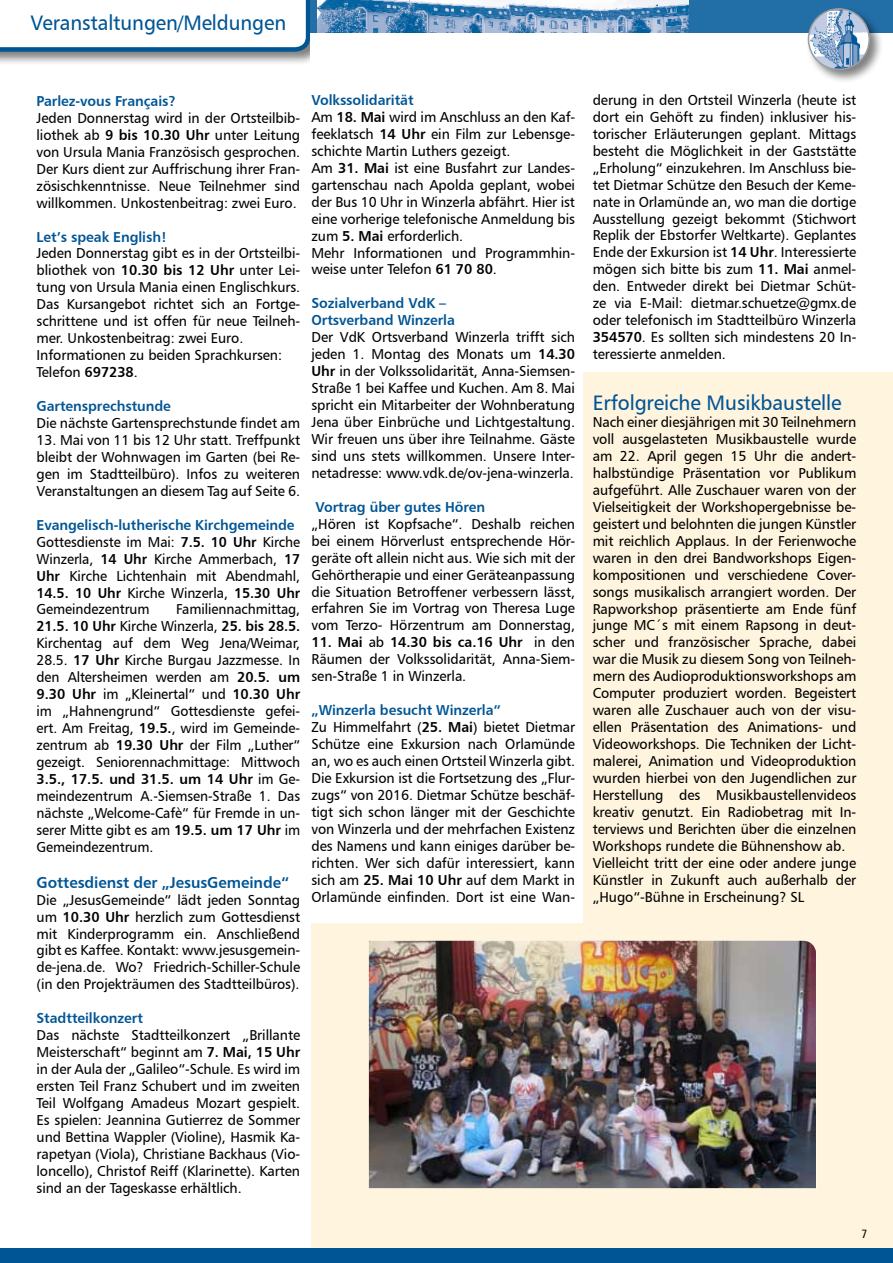
<style>
.page{position:relative;width:893px;height:1263px;background:#fff}
.page>*{position:absolute;margin:0;border:0;box-sizing:border-box;transform-origin:0 0}
.t1{font:21px "Humanist 777 BT Roman B";letter-spacing:-.005em;color:#005595}
.t2{font:21px "Humanist 777 BT Roman B";letter-spacing:-.005em;color:#005595;scale:.96 1}
.t3{font:15.75px "Humanist 777 BT Bold B";letter-spacing:-.005em;color:#005595}
.t4{font:14.4px/17px "Humanist 777 BT Roman B";letter-spacing:-.005em;color:#000;text-align:justify}
.t5{font:14.4px/17px "Humanist 777 BT Roman B";letter-spacing:-.005em;color:#000;text-align:justify;scale:.95 1}
.t6{font:14.4px/17px "Humanist 777 BT Bold B";letter-spacing:-.005em;color:#005595}
.t7{font:14.4px "Humanist 777 BT Bold B";letter-spacing:-.005em;color:#000;scale:.95 1}
.t8{font:14.4px "Humanist 777 BT Bold B";letter-spacing:-.005em;color:#000}
.t9{font:12px "Humanist 777 BT Roman Condensed B";color:#000}
.s1{font-family:"Humanist 777 BT Bold B"}
.s2{font-family:"Humanist 777 BT Roman B"}
</style>
<div class="page">
<div style="left:584px;top:373px;width:309px;height:815px;background:#fff4de"></div>
<div style="left:311px;top:923px;width:582px;height:334px;background:#fff4de"></div>
<div style="left:0;top:0;width:893px;height:33px;background:#226ea7"></div>
<div style="left:0;top:1249px;width:893px;height:14px;background:#005595"></div>
<img style="left:317px;top:0;width:372px;height:33px">
<div style="left:806px;top:6px;width:78px;height:78px;background:#000;opacity:.5"></div>
<img style="left:808px;top:9px;width:61px;height:61px;border-radius:30px">
<div style="left:808px;top:8px;width:62px;height:62px;border:2px solid #9c9e9f;border-radius:50%"></div>
<div style="left:0;top:0;width:309px;height:65px;background:#000;opacity:.5"></div>
<svg style="left:0;top:0;width:309px;height:52px"></svg>
<img style="left:369px;top:941px;width:447px;height:247px">
<h1 class="t2" style="left:31px;top:10px;width:268px">Veranstaltungen/Meldungen</h1>
<p class="t6" style="left:37px;top:92px;width:141px">Parlez-vous Français?</p>
<p class="t4" style="left:37px;top:109px;width:265px">Jeden Donnerstag wird in der Ortsteilbib&shy;liothek ab <span class="s1">9 bis 10.30 Uhr</span> unter Leitung von U rsula Mania Französisch gesprochen.<br>Der Kurs dient zur Auffrischung ihrer Fran&shy;zösischkenntnisse. Neue Teilnehmer sind willkommen. U nkostenbeitrag: zwei Euro.</p>
<p class="t6" style="left:37px;top:228px;width:132px">Let’s speak English!</p>
<p class="t4" style="left:37px;top:245px;width:265px;text-align:left">Jeden Donnerstag gibt es in der Ortsteilbi&shy;bliothek von <span class="s1">10.30 bis 12 Uhr</span> unter Lei&shy;tung von U rsula Mania einen Englischkurs.<br>Das Kursangebot richtet sich an Fortge&shy;schrittene und ist offen für neue Teilneh&shy;mer. U nkostenbeitrag: zwei Euro.<br>I nformationen zu beiden Sprachkursen:<br>Telefon <span class="s1">697238</span>.</p>
<p class="t6" style="left:37px;top:397px;width:136px">Gartensprechstunde</p>
<p class="t4" style="left:37px;top:414px;width:265px">Die nächste Gartensprechstunde findet am</p>
<p class="t4" style="left:37px;top:431px;width:265px">13. Mai von 11 bis 12 U hr statt. Treffpunkt bleibt der Wohnwagen im Garten (bei Re&shy;gen im Stadtteilbüro). I nfos zu weiteren Veranstaltungen an diesem Tag auf Seite 6.</p>
<p class="t6" style="left:37px;top:516px;width:260px">Evangelisch-lutherische Kirchgemeinde</p>
<p class="t5" style="left:37px;top:533px;width:279px">Gottesdienste im Mai: <span class="s1">7.5. 10 Uhr</span> Kirche Winzerla, <span class="s1">14 Uhr</span> Kirche Ammerbach, <span class="s1">17<br>Uhr</span> Kirche Lichtenhain mit Abendmahl,</p>
<p class="t7" style="left:37px;top:583px;width:279px">14.5. 10 Uhr <span class="s2">Kirche Winzerla,</span> 15.30 Uhr</p>
<p class="t5" style="left:37px;top:601px;width:121px">Gemeindezentrum</p>
<p class="t5" style="left:176px;top:601px;width:132px">Familiennachmittag,</p>
<p class="t7" style="left:37px;top:617px;width:279px">21.5. 10 Uhr <span class="s2">Kirche Winzerla,</span> 25. bis 28.5.</p>
<p class="t5" style="left:37px;top:635px;width:279px">Kirchentag auf dem Weg Jena/Weimar, 28.5. <span class="s1">17 Uhr</span> Kirche Burgau Jazzmesse. I n den Altersheimen werden am <span class="s1">20.5. um 9.30 Uhr</span> im „Kleinertal“ und <span class="s1">10.30 Uhr </span>im „Hahnengrund“ Gottesdienste gefei&shy;ert. Am Freitag, <span class="s1">19.5.</span>, wird im Gemeinde&shy;zentrum ab <span class="s1">19.30 Uhr</span> der Film „Luther“ gezeigt. Seniorennachmittage: Mittwoch</p>
<p class="t8" style="left:37px;top:770px;width:265px">3.5., 17.5. und 31.5. um 14 Uhr <span class="s2">im Ge-</span></p>
<p class="t5" style="left:37px;top:787px;width:279px">meindezentrum A.-Siemsen-Straße 1. Das nächste „Welcome-Cafè“ für Fremde in un&shy;serer Mitte gibt es am <span class="s1">19.5. um 17 Uhr</span> im Gemeindezentrum.</p>
<p class="t3" style="left:37px;top:872px;width:254px">Gottesdienst der „JesusGemeinde“</p>
<p class="t4" style="left:37px;top:891px;width:265px">Die „JesusGemeinde“ lädt jeden Sonntag um <span class="s1">10.30 Uhr</span> herzlich zum Gottesdienst mit Kinderprogramm ein. Anschließend gibt es Kaffee. Kontakt: www.jesusgemein&shy;de-jena.de. Wo? Friedrich-Schiller-Schule (in den Projekträumen des Stadtteilbüros).</p>
<p class="t6" style="left:37px;top:1009px;width:108px">Stadtteilkonzert</p>
<p class="t4" style="left:37px;top:1026px;width:265px">Das nächste Stadtteilkonzert „Brillante Meisterschaft“ beginnt am <span class="s1">7. Mai, 15 Uhr </span>in der Aula der „Galileo“-Schule. Es wird im ersten Teil Franz Schubert und im zweiten Teil Wolfgang Amadeus Mozart gespielt.<br>Es spielen: Jeannina Gutierrez de Sommer und Bettina Wappler (Violine), Hasmik Ka&shy;rapetyan (Viola), Christiane Backhaus (Vio&shy;loncello), Christof Reiff (Klarinette). Karten sind an der Tageskasse erhältlich.</p>
<p class="t6" style="left:311px;top:91px;width:104px">Volkssolidarität</p>
<p class="t4" style="left:311px;top:108px;width:265px;text-align:left">Am <span class="s1">18. Mai</span> wird im Anschluss an den Kaf&shy;feeklatsch <span class="s1">14 Uhr</span> ein Film zur Lebensge&shy;schichte Martin Luthers gezeigt.<br>Am <span class="s1">31. Mai</span> ist eine Busfahrt zur Landes&shy;gartenschau nach Apolda geplant, wobei der Bus 10 U hr in Winzerla abfährt. Hier ist eine vorherige telefonische Anmeldung bis zum <span class="s1">5. Mai</span> erforderlich.<br>Mehr I nformationen und Programmhin&shy;weise unter Telefon <span class="s1">61 70 80</span>.</p>
<p class="t6" style="left:311px;top:294px;width:145px">Sozialverband VdK –<br>Ortsverband Winzerla</p>
<p class="t4" style="left:311px;top:328px;width:265px">Der VdK Ortsverband Winzerla trifft sich jeden 1. Montag des Monats um <span class="s1">14.30<br>Uhr</span> in der Volkssolidarität, Anna-Siemsen-Straße 1 bei Kaffee und Kuchen. Am 8. Mai spricht ein Mitarbeiter der Wohnberatung Jena über Einbrüche und Lichtgestaltung.<br>Wir freuen uns über ihre Teilnahme. Gäste sind uns stets willkommen. U nsere I nter&shy;netadresse: www.vdk.de/ov-jena-winzerla.</p>
<p class="t6" style="left:316px;top:498px;width:171px">Vortrag über gutes Hören</p>
<p class="t4" style="left:311px;top:515px;width:265px">„Hören ist Kopfsache“. Deshalb reichen bei einem Hörverlust entsprechende Hör&shy;geräte oft allein nicht aus. Wie sich mit der Gehörtherapie und einer Geräteanpassung die Situation Betroffener verbessern lässt, erfahren Sie im Vortrag von Theresa Luge vom Terzo- Hörzentrum am Donnerstag,</p>
<p class="t8" style="left:311px;top:633px;width:265px">11. Mai <span class="s2">ab</span> 14.30 bis ca.16 Uhr <span class="s2">in den</span></p>
<p class="t4" style="left:311px;top:650px;width:265px">Räumen der Volkssolidarität, Anna-Siem&shy;sen-Straße 1 in Winzerla.</p>
<p class="t6" style="left:311px;top:701px;width:191px">„Winzerla besucht Winzerla“</p>
<p class="t4" style="left:311px;top:718px;width:265px">Zu Himmelfahrt (<span class="s1">25. Mai</span>) bietet Dietmar Schütze eine Exkursion nach Orlamünde an, wo es auch einen Ortsteil Winzerla gibt.<br>Die Exkursion ist die Fortsetzung des „Flur&shy;zugs“ von 2016. Dietmar Schütze beschäf&shy;tigt sich schon länger mit der Geschichte von Winzerla und der mehrfachen Existenz des Namens und kann einiges darüber be&shy;richten. Wer sich dafür interessiert, kann sich am <span class="s1">25. Mai 10 Uhr</span> auf dem Markt in Orlamünde einfinden. Dort ist eine Wan-</p>
<p class="t4" style="left:593px;top:91px;width:265px">derung in den Ortsteil Winzerla (heute ist dort ein Gehöft zu finden) inklusiver his&shy;torischer Erläuterungen geplant. Mittags besteht die Möglichkeit in der Gaststätte „Erholung“ einzukehren. I m Anschluss bie&shy;tet Dietmar Schütze den Besuch der Keme&shy;nate in Orlamünde an, wo man die dortige Ausstellung gezeigt bekommt (Stichwort Replik der Ebstorfer Weltkarte). Geplantes Ende der Exkursion ist <span class="s1">14 Uhr</span>. I nteressierte mögen sich bitte bis zum <span class="s1">11. Mai</span> anmel&shy;den. Entweder direkt bei Dietmar Schüt&shy;ze via E-Mail: dietmar.schuetze@gmx.de oder telefonisch im Stadtteilbüro Winzerla <span class="s1">354570</span>. Es sollten sich mindestens 20 I n&shy;teressierte anmelden.</p>
<h1 class="t1" style="left:593px;top:390px;width:251px">Erfolgreiche Musikbaustelle</h1>
<p class="t4" style="left:593px;top:413px;width:265px;text-align:left">Nach einer diesjährigen mit 30 Teilnehmern voll ausgelasteten Musikbaustelle wurde am 22. April gegen 15 U hr die andert&shy;halbstündige Präsentation vor Publikum aufgeführt. Alle Zuschauer waren von der Vielseitigkeit der Workshopergebnisse be&shy;geistert und belohnten die jungen Künstler mit reichlich Applaus. I n der Ferienwoche waren in den drei Bandworkshops Eigen&shy;kompositionen und verschiedene Cover&shy;songs musikalisch arrangiert worden. Der Rapworkshop präsentierte am Ende fünf junge MC´s mit einem Rapsong in deut&shy;scher und französischer Sprache, dabei war die Musik zu diesem Song von Teilneh&shy;mern des Audioproduktionsworkshops am Computer produziert worden. Begeistert waren alle Zuschauer auch von der visu&shy;ellen Präsentation des Animations- und Videoworkshops. Die Techniken der Licht&shy;malerei, Animation und Videoproduktion wurden hierbei von den Jugendlichen zur Herstellung des Musikbaustellenvideos kreativ genutzt. Ein Radiobetrag mit I n&shy;terviews und Berichten über die einzelnen Workshops rundete die Bühnenshow ab.<br>Vielleicht tritt der eine oder andere junge Künstler in Zukunft auch außerhalb der „Hugo“-Bühne in Erscheinung? SL</p>
<p class="t9" style="left:861px;top:1226px;width:7px">7</p>
</div>
